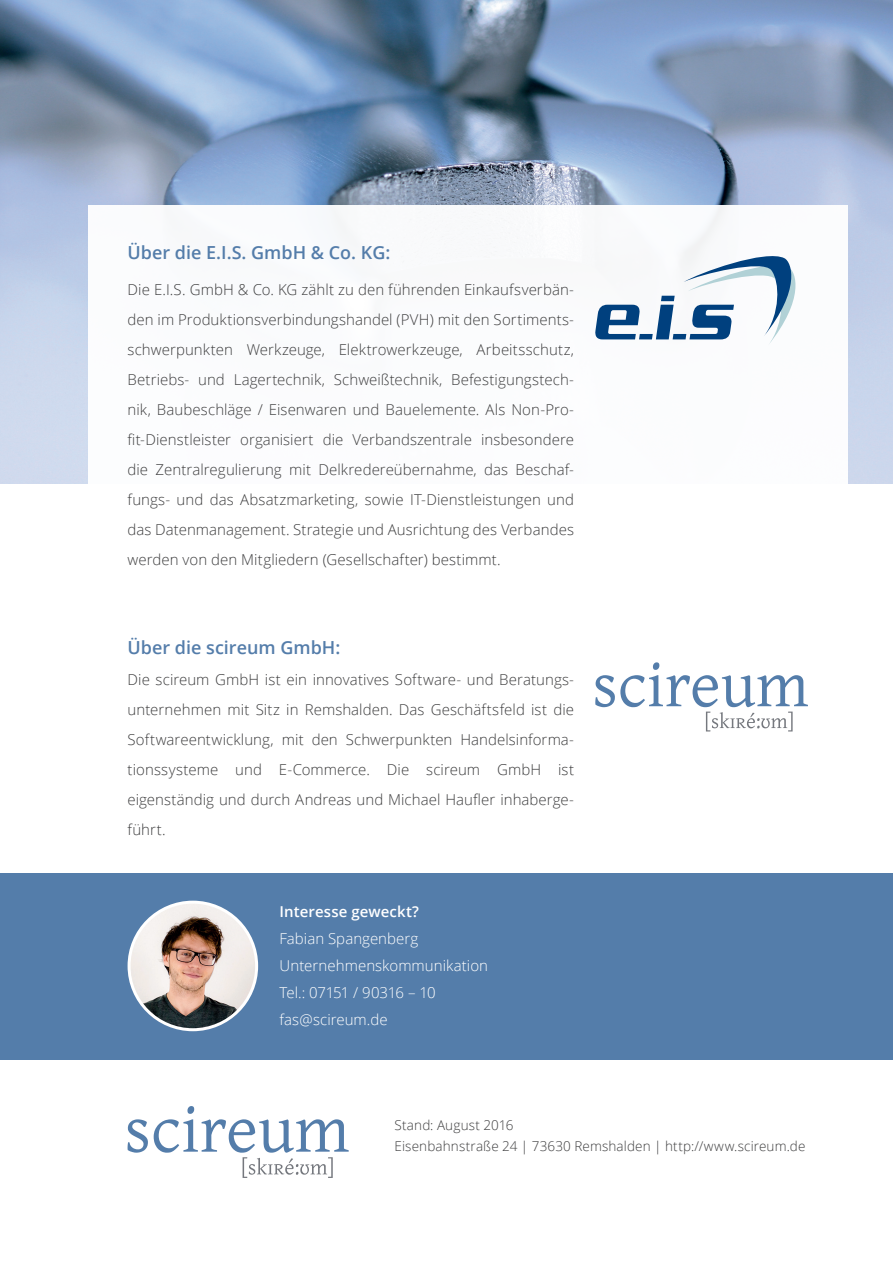
<style>
.page{position:relative;width:893px;height:1263px;background:#fff}
.page>*{position:absolute;margin:0;border:0;box-sizing:border-box;transform-origin:0 0}
.t1{font:600 18px "Open Sans";color:#547daa}
.t2{font:300 15px/30px "Open Sans";letter-spacing:.005em;color:#3e3e3f;text-align:justify}
.t3{font:300 15px/27px "Open Sans";letter-spacing:.005em;color:#fff}
.t4{font:600 15px "Open Sans";letter-spacing:.005em;color:#fff}
.t5{font:300 13.5px/21px "Open Sans";letter-spacing:.01em;color:#3e3e3f}
</style>
<div class="page">
<img style="left:0;top:0;width:893px;height:483px">
<div style="left:88px;top:205px;width:759px;height:405px;background:#fff"></div>
<svg style="left:595px;top:662px;width:213px;height:69px"></svg>
<div style="left:0;top:873px;width:893px;height:187px;background:#547daa"></div>
<svg style="left:128px;top:1119px;width:20px;height:34px"></svg>
<svg style="left:154px;top:1106px;width:195px;height:72px"></svg>
<svg style="left:595px;top:256px;width:201px;height:88px"></svg>
<img style="left:129px;top:902px;width:128px;height:128px;border-radius:64px">
<div style="left:128px;top:901px;width:130px;height:130px;border:3px solid #fff;border-radius:50%"></div>
<p class="t1" style="left:128px;top:240px;width:264px">Über die E.I.S. GmbH &amp; Co. KG:</p>
<p class="t2" style="left:128px;top:274px;width:448px">Die E.I.S. GmbH &amp; Co. KG zählt zu den führenden Einkaufsverbän&shy;den im Produktionsverbindungshandel (PVH) mit den Sortiments&shy;schwerpunkten Werkzeuge, Elektrowerkzeuge, Arbeitsschutz, Betriebs- und Lagertechnik, Schweißtechnik, Befestigungstech&shy;nik, Baubeschläge / Eisenwaren und Bauelemente. Als Non-Pro&shy;fit-Dienstleister organisiert die Verbandszentrale insbesondere die Zentralregulierung mit Delkredereübernahme, das Beschaf&shy;fungs- und das Absatzmarketing, sowie IT-Dienstleistungen und das Datenmanagement. Strategie und Ausrichtung des Verbandes werden von den Mitgliedern (Gesellschafter) bestimmt.</p>
<p class="t1" style="left:128px;top:635px;width:214px">Über die scireum GmbH:</p>
<p class="t2" style="left:128px;top:664px;width:448px">Die scireum GmbH ist ein innovatives Software- und Beratungs&shy;unternehmen mit Sitz in Remshalden. Das Geschäftsfeld ist die Softwareentwicklung, mit den Schwerpunkten Handelsinforma&shy;tionssysteme und E-Commerce. Die scireum GmbH ist eigenständig und durch Andreas und Michael Haufler inhaberge&shy;führt.</p>
<p class="t4" style="left:280px;top:901px;width:141px">Interesse geweckt?</p>
<p class="t3" style="left:280px;top:925px;width:210px">Fabian Spangenberg<br>Unternehmenskommunikation<br>Tel.: 07151 / 90316 – 10 fas@scireum.de</p>
<p class="t5" style="left:395px;top:1114px;width:412px">Stand: August 2016<br>Eisenbahnstraße 24 | 73630 Remshalden | http://www.scireum.de</p>
</div>
